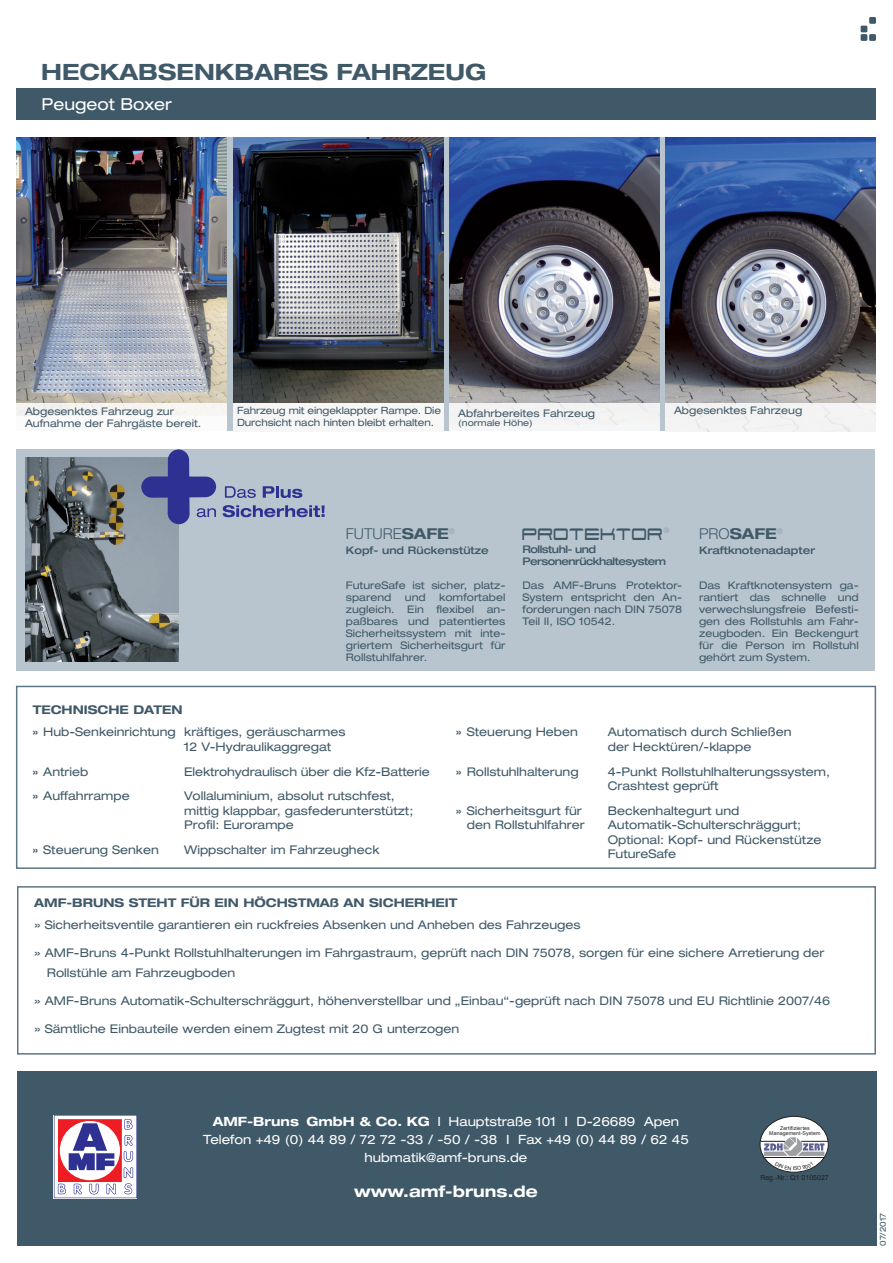
<style>
.page{position:relative;width:893px;height:1263px;background:#fff}
.page>*{position:absolute;margin:0;border:0;box-sizing:border-box;transform-origin:0 0}
.t1{font:23.1px "Xenotron";color:#405968;scale:.71 1}
.t2{font:700 expanded 22.5px "Helvetica Neue LT Std";color:#405968}
.t3{font:expanded 16.5px "Helvetica Neue LT Std";color:#fff}
.t4{font:700 expanded 15.75px "Helvetica Neue LT Std";color:#fff}
.t5{font:300 15px "Helvetica Neue LT Std";color:#405968}
.t6{font:700 expanded 15px "Helvetica Neue LT Std";color:#405968}
.t7{font:expanded 12.75px "Helvetica Neue LT Std";color:#fff}
.Aufzählung{font:expanded 12px/14.4px "Helvetica Neue LT Std";color:#405968}
.t8{font:700 expanded 12px "Helvetica Neue LT Std";color:#405968}
.t9{font:expanded 10.5px/12px "Helvetica Neue LT Std";color:#405968;text-align:justify}
.t10{font:500 expanded 10.5px "Helvetica Neue LT Std";color:#405968}
.t11{font:500 expanded 10.5px "Helvetica Neue LT Std";letter-spacing:-.05em;color:#405968}
.t12{font:expanded 10.05px "Helvetica Neue LT Std";letter-spacing:-.01em;color:#405968}
.t13{font:expanded 9px "Helvetica Neue LT Std";color:#405968}
.t14{font:expanded 8.25px "Helvetica Neue LT Std";color:#405968}
.t15{font:200 condensed 7.2px "Helvetica Neue LT Std";color:#405968}
.t16{font:7.05px "Arial";color:#231f20}
.t17{font:5.25px/5.2px "Arial";letter-spacing:.015em;color:#231f20;text-align:center}
.s1{font-weight:700;font-stretch:expanded}
.s2{font-weight:300;font-stretch:normal}
.s3{font-weight:700;font-stretch:normal}
.s4{font-weight:700}
</style>
<div class="page">
<div style="left:869px;top:17px;width:7px;height:7px;background:#405968"></div>
<svg style="left:861px;top:26px;width:6px;height:6px"></svg>
<div style="left:861px;top:34px;width:6px;height:7px;background:#405968"></div>
<div style="left:869px;top:34px;width:7px;height:7px;background:#405968"></div>
<div style="left:17px;top:1071px;width:859px;height:175px;background:#405968"></div>
<svg style="left:54px;top:1115px;width:83px;height:83px;background:#c9a4bd"></svg>
<div style="left:760px;top:1116px;width:68px;height:56px;background:#fff;border-radius:50%"></div>
<hr style="left:764px;top:1157px;width:60px;height:1px;background:#231f20">
<svg style="left:760px;top:1137px;width:68px;height:19px"></svg>
<div style="left:17px;top:886px;width:859px;height:168px;border:2px solid #5f7685"></div>
<div style="left:16px;top:686px;width:860px;height:183px;border:2px solid #5f7685"></div>
<img style="left:16px;top:138px;width:211px;height:265px">
<img style="left:233px;top:138px;width:211px;height:266px">
<div style="left:233px;top:404px;width:211px;height:28px;background:#f7f7f6"></div>
<img style="left:449px;top:138px;width:211px;height:266px">
<img style="left:665px;top:138px;width:211px;height:266px">
<div style="left:665px;top:404px;width:211px;height:28px;background:#f3f3f3"></div>
<div style="left:449px;top:404px;width:211px;height:28px;background:#f3f3f3"></div>
<div style="left:16px;top:88px;width:859px;height:32px;background:#405968"></div>
<div style="left:17px;top:449px;width:858px;height:221px;background:#b8c5ce"></div>
<img style="left:25px;top:457px;width:153px;height:205px">
<svg style="left:225px;top:486px;width:31px;height:12px"></svg>
<svg style="left:263px;top:486px;width:39px;height:12px"></svg>
<svg style="left:141px;top:449px;width:75px;height:75px"></svg>
<svg style="left:223px;top:505px;width:102px;height:12px"></svg>
<svg style="left:775px;top:1166px;width:38px;height:4px"></svg>
<p class="t2" style="left:41px;top:58px;width:447px">HECKABSENKBARES FAHRZEUG</p>
<p class="t3" style="left:42px;top:94px;width:132px">Peugeot Boxer</p>
<p class="t9" style="left:25px;top:405px;width:151px">Abgesenktes Fahrzeug zur</p>
<p class="t9" style="left:25px;top:417px;width:178px">Aufnahme der Fahrgäste bereit.</p>
<p class="t12" style="left:237px;top:405px;width:205px">Fahrzeug mit eingeklappter Rampe. Die</p>
<p class="t9" style="left:674px;top:404px;width:130px">Abgesenktes Fahrzeug</p>
<p class="t12" style="left:237px;top:417px;width:198px">Durchsicht nach hinten bleibt erhalten.</p>
<p class="t9" style="left:458px;top:407px;width:138px">Abfahrbereites Fahrzeug</p>
<p class="t13" style="left:458px;top:417px;width:76px">(normale Höhe)</p>
<p class="t5" style="left:346px;top:524px;width:111px">FUTURE<span class="s1">SAFE</span><sup>®</sup></p>
<p class="t10" style="left:346px;top:544px;width:144px">Kopf- und Rückenstütze</p>
<p class="t9" style="left:346px;top:579px;width:161px">FutureSafe ist sicher, platz&shy;sparend</p>
<p class="t9" style="left:346px;top:591px;width:161px;text-indent:93px">komfortabel zugleich. Ein flexibel an&shy;paßbares und patentiertes Sicherheitssystem mit inte&shy;griertem Sicherheitsgurt für Rollstuhlfahrer.</p>
<p class="t9" style="left:405px;top:591px;width:22px">und</p>
<p class="t1" style="left:522px;top:526px;width:200px">PROTEKTOR</p>
<p class="t15" style="left:664px;top:526px;width:7px">®</p>
<p class="t11" style="left:522px;top:543px;width:75px">Rollstuhl- und</p>
<p class="t11" style="left:522px;top:555px;width:145px">Personenrückhaltesystem</p>
<p class="t9" style="left:522px;top:579px;width:161px">Das AMF-Bruns Protektor-System entspricht den An&shy;forderungen nach DIN 75078<br>Teil II, ISO 10542.</p>
<p class="t6" style="left:699px;top:524px;width:85px"><span class="s2">PRO</span>SAFE<sup>®</sup></p>
<p class="t10" style="left:699px;top:544px;width:118px">Kraftknotenadapter</p>
<p class="t9" style="left:699px;top:579px;width:161px">Das Kraftknotensystem ga&shy;rantiert das schnelle und verwechslungsfreie Befesti&shy;gen des Rollstuhls am Fahr&shy;zeugboden. Ein Beckengurt für die Person im Rollstuhl gehört zum System.</p>
<p class="t8" style="left:33px;top:702px;width:151px">TECHNISCHE DATEN</p>
<p class="Aufzählung" style="left:33px;top:725px;width:314px"><span class="s3">»</span> Hub-Senkeinrichtung kräftiges, geräuscharmes</p>
<p class="Aufzählung" style="left:184px;top:739px;width:149px">12 V-Hydraulikaggregat</p>
<p class="Aufzählung" style="left:33px;top:764px;width:57px"><span class="s3">»</span> Antrieb</p>
<p class="Aufzählung" style="left:184px;top:764px;width:247px">Elektrohydraulisch über die Kfz-Batterie</p>
<p class="Aufzählung" style="left:33px;top:789px;width:98px"><span class="s3">»</span> Auffahrrampe</p>
<p class="Aufzählung" style="left:184px;top:789px;width:212px">Vollaluminium, absolut rutschfest,</p>
<p class="Aufzählung" style="left:184px;top:803px;width:231px">mittig klappbar, gasfederunterstützt;<br>Profil: Eurorampe</p>
<p class="Aufzählung" style="left:33px;top:842px;width:128px"><span class="s3">»</span> Steuerung Senken</p>
<p class="Aufzählung" style="left:184px;top:842px;width:197px">Wippschalter im Fahrzeugheck</p>
<p class="Aufzählung" style="left:456px;top:725px;width:123px"><span class="s3">»</span> Steuerung Heben</p>
<p class="Aufzählung" style="left:608px;top:725px;width:185px">Automatisch durch Schließen</p>
<p class="Aufzählung" style="left:608px;top:739px;width:145px">der Hecktüren/-klappe</p>
<p class="Aufzählung" style="left:456px;top:764px;width:124px"><span class="s3">»</span> Rollstuhlhalterung</p>
<p class="Aufzählung" style="left:608px;top:764px;width:224px">4-Punkt Rollstuhlhalterungssystem,<br>Crashtest geprüft</p>
<p class="Aufzählung" style="left:456px;top:803px;width:127px"><span class="s3">»</span> Sicherheitsgurt für</p>
<p class="Aufzählung" style="left:608px;top:803px;width:133px">Beckenhaltegurt und</p>
<p class="Aufzählung" style="left:467px;top:818px;width:119px">den Rollstuhlfahrer</p>
<p class="Aufzählung" style="left:608px;top:818px;width:195px">Automatik-Schulterschräggurt;</p>
<p class="Aufzählung" style="left:608px;top:832px;width:215px">Optional: Kopf- und Rückenstütze<br>FutureSafe</p>
<p class="t8" style="left:34px;top:895px;width:425px">AMF-BRUNS STEHT FÜR EIN HÖCHSTMAß AN SICHERHEIT</p>
<p class="Aufzählung" style="left:34px;top:917px;width:548px">» Sicherheitsventile garantieren ein ruckfreies Absenken und Anheben des Fahrzeuges</p>
<p class="Aufzählung" style="left:47px;top:943px;width:779px;line-height:19.5px;text-indent:-13px">» AMF-Bruns 4-Punkt Rollstuhlhalterungen im Fahrgastraum, geprüft nach DIN 75078, sorgen für eine sichere Arretierung der<br>Rollstühle am Fahrzeugboden</p>
<p class="Aufzählung" style="left:34px;top:993px;width:797px">» AMF-Bruns Automatik-Schulterschräggurt, höhenverstellbar und „Einbau“-geprüft nach DIN 75078 und EU Richtlinie 2007/46</p>
<p class="Aufzählung" style="left:34px;top:1021px;width:427px">» Sämtliche Einbauteile werden einem Zugtest mit 20 G unterzogen</p>
<p class="t7" style="left:213px;top:1114px;width:468px"><span class="s4">AMF-Bruns GmbH &amp; Co. KG</span> I Hauptstraße 101 I D-26689 Apen</p>
<p class="t7" style="left:203px;top:1132px;width:487px">Telefon +49 (0) 44 89 / 72 72 -33 / -50 / -38 I Fax +49 (0) 44 89 / 62 45</p>
<p class="t7" style="left:364px;top:1150px;width:164px">hubmatik@amf-bruns.de</p>
<p class="t4" style="left:354px;top:1181px;width:185px">www.amf-bruns.de</p>
<p class="t17" style="left:769px;top:1125px;width:53px">Zertifiziertes<br>Management-System</p>
<p class="t16" style="left:760px;top:1173px;width:70px">Reg.-Nr.: Q1 0105027</p>
<p class="t14" style="left:878px;top:1246px;width:35px;rotate:-90deg">07/2017</p>
</div>
